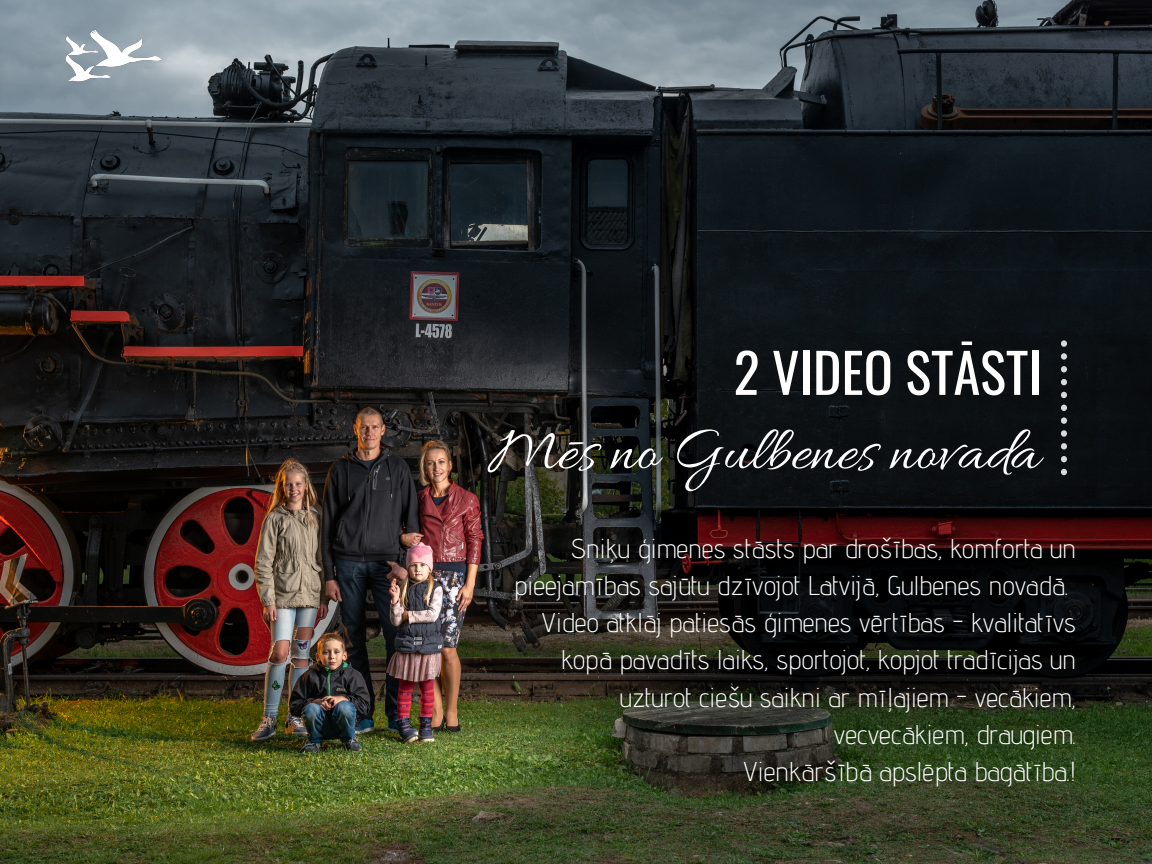
<style>
.page{position:relative;width:1152px;height:864px;background:#fff}
.page>*{position:absolute;margin:0;border:0;box-sizing:border-box;transform-origin:0 0}
.t1{font:63.45px "Allura";color:#fff}
.t2{font:54.3px "Oswald";color:#fff}
.t3{font:300 27.15px/37.2px "Advent Pro";color:#fff;text-align:right}
</style>
<div class="page">
<img style="left:0;top:0;width:1152px;height:864px">
<svg style="left:1061px;top:405px;width:6px;height:6px"></svg>
<svg style="left:1061px;top:392px;width:6px;height:6px"></svg>
<div style="left:1061px;top:417px;width:6px;height:7px;background:#d9d9d9;border-radius:50%"></div>
<svg style="left:1061px;top:366px;width:6px;height:6px"></svg>
<svg style="left:1061px;top:469px;width:6px;height:6px"></svg>
<div style="left:1061px;top:353px;width:6px;height:7px;background:#d9d9d9;border-radius:50%"></div>
<svg style="left:1061px;top:456px;width:6px;height:6px"></svg>
<div style="left:1061px;top:443px;width:6px;height:7px;background:#d9d9d9;border-radius:50%"></div>
<div style="left:1061px;top:430px;width:6px;height:7px;background:#d9d9d9;border-radius:50%"></div>
<svg style="left:1061px;top:379px;width:6px;height:6px"></svg>
<div style="left:1061px;top:340px;width:6px;height:7px;background:#d9d9d9;border-radius:50%"></div>
<img style="left:62px;top:29px;width:101px;height:62px">
<h2 class="t2" style="left:734px;top:330px;width:310px">2 VIDEO STĀSTI</h2>
<h1 class="t1" style="left:488px;top:416px;width:553px">Mēs no Gulbenes novada</h1>
<p class="t3" style="left:514px;top:529px;width:563px">Sniķu ģimenes stāsts par drošības, komforta un pieejamības sajūtu dzīvojot Latvijā, Gulbenes novadā.<br>Video atklāj patiesās ģimenes vērtības - kvalitatīvs kopā pavadīts laiks, sportojot, kopjot tradīcijas un uzturot ciešu saikni ar mīļajiem - vecākiem, vecvecākiem, draugiem.<br>Vienkāršībā apslēpta bagātība.!</p>
</div>
